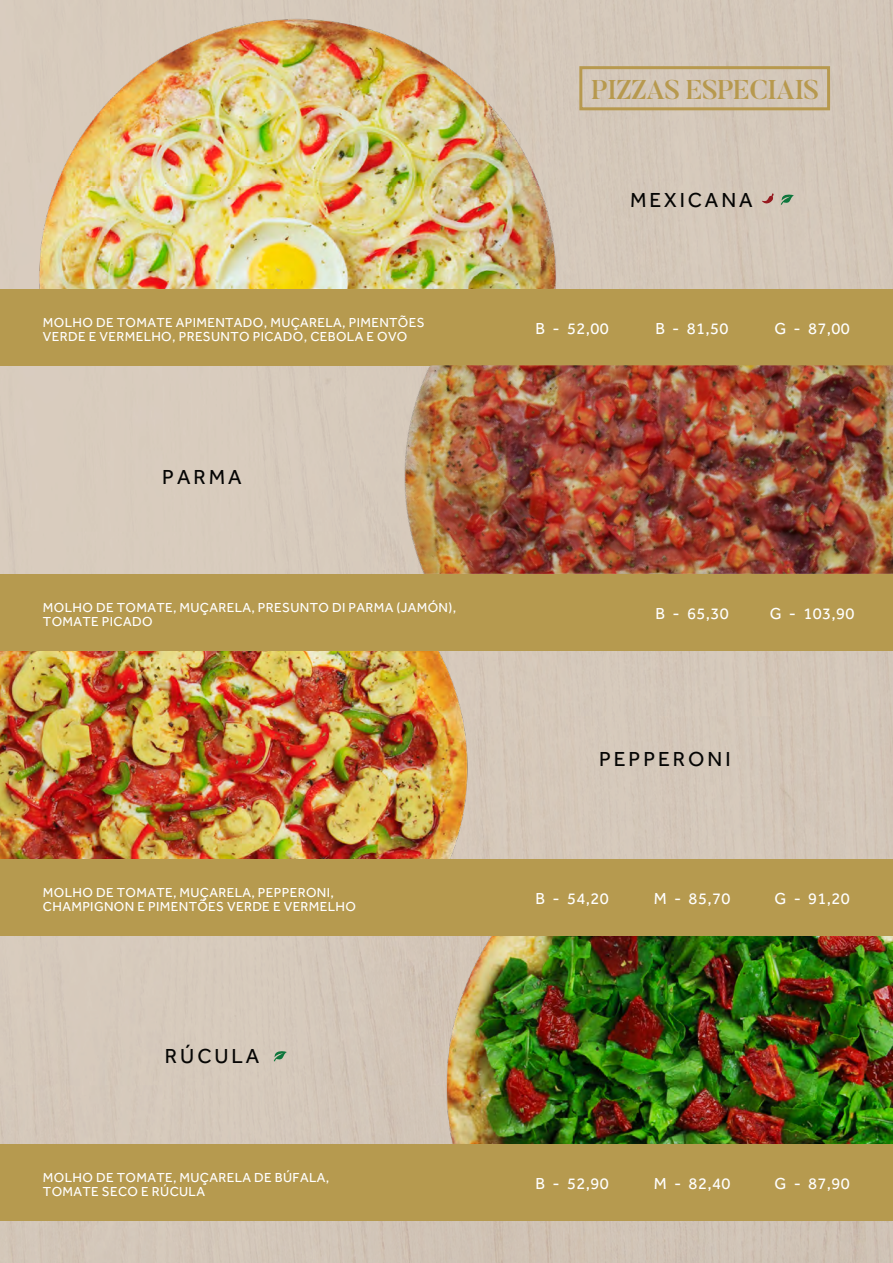
<style>
.page{position:relative;width:893px;height:1263px;background:#d4c7ba}
.page>*{position:absolute;margin:0;border:0;box-sizing:border-box;transform-origin:0 0}
.t1{font:500 27px "Butler";letter-spacing:-.025em;color:#b7994e}
.t2{font:21px "Effra";letter-spacing:.14em;color:#050504}
.t3{font:16.5px "Effra";letter-spacing:.025em;color:#fff}
.t4{font:13.5px/13.5px "Effra";letter-spacing:.025em;color:#fff}
</style>
<div class="page">
<img style="left:202px;top:935px;width:691px;height:209px">
<img style="left:0;top:650px;width:611px;height:209px">
<img style="left:0;top:0;width:870px;height:289px">
<div style="left:0;top:289px;width:893px;height:76px;background:#b69a4f"></div>
<div style="left:0;top:574px;width:893px;height:76px;background:#b69a4f"></div>
<div style="left:0;top:859px;width:893px;height:76px;background:#b69a4f"></div>
<div style="left:0;top:1144px;width:893px;height:76px;background:#b69a4f"></div>
<img style="left:27px;top:365px;width:866px;height:209px">
<div style="left:579px;top:66px;width:251px;height:44px;border:3px solid #b7994e"></div>
<svg style="left:781px;top:194px;width:13px;height:11px"></svg>
<svg style="left:762px;top:193px;width:12px;height:11px"></svg>
<svg style="left:274px;top:1050px;width:13px;height:12px"></svg>
<h1 class="t1" style="left:591px;top:72px;width:230px">PIZZAS ESPECIAIS</h1>
<h2 class="t2" style="left:630px;top:187px;width:124px">MEXICANA</h2>
<p class="t4" style="left:43px;top:316px;width:383px">MOLHO DE TOMATE APIMENTADO, MUÇARELA, PIMENTÕES<br>VERDE E VERMELHO, PRESUNTO PICADO, CEBOLA E OVO</p>
<p class="t3" style="left:655px;top:319px;width:75px">B - 81,50</p>
<p class="t3" style="left:774px;top:319px;width:77px">G - 87,00</p>
<p class="t3" style="left:536px;top:319px;width:75px">B - 52,00</p>
<h2 class="t2" style="left:162px;top:465px;width:81px">PARMA</h2>
<p class="t4" style="left:43px;top:601px;width:415px">MOLHO DE TOMATE, MUÇARELA, PRESUNTO DI PARMA (JAMÓN),<br>TOMATE PICADO</p>
<p class="t3" style="left:656px;top:604px;width:75px">B - 65,30</p>
<p class="t3" style="left:770px;top:604px;width:86px">G - 103,90</p>
<h2 class="t2" style="left:599px;top:747px;width:133px">PEPPERONI</h2>
<p class="t4" style="left:43px;top:886px;width:314px">MOLHO DE TOMATE, MUÇARELA, PEPPERONI,<br>CHAMPIGNON E PIMENTÕES VERDE E VERMELHO</p>
<p class="t3" style="left:536px;top:889px;width:75px">B - 54,20</p>
<p class="t3" style="left:654px;top:889px;width:78px">M - 85,70</p>
<p class="t3" style="left:774px;top:889px;width:77px">G - 91,20</p>
<h2 class="t2" style="left:165px;top:1043px;width:96px">RÚCULA</h2>
<p class="t4" style="left:43px;top:1171px;width:288px">MOLHO DE TOMATE, MUÇARELA DE BÚFALA,<br>TOMATE SECO E RÚCULA</p>
<p class="t3" style="left:536px;top:1174px;width:75px">B - 52,90</p>
<p class="t3" style="left:654px;top:1174px;width:78px">M - 82,40</p>
<p class="t3" style="left:774px;top:1174px;width:77px">G - 87,90</p>
</div>
